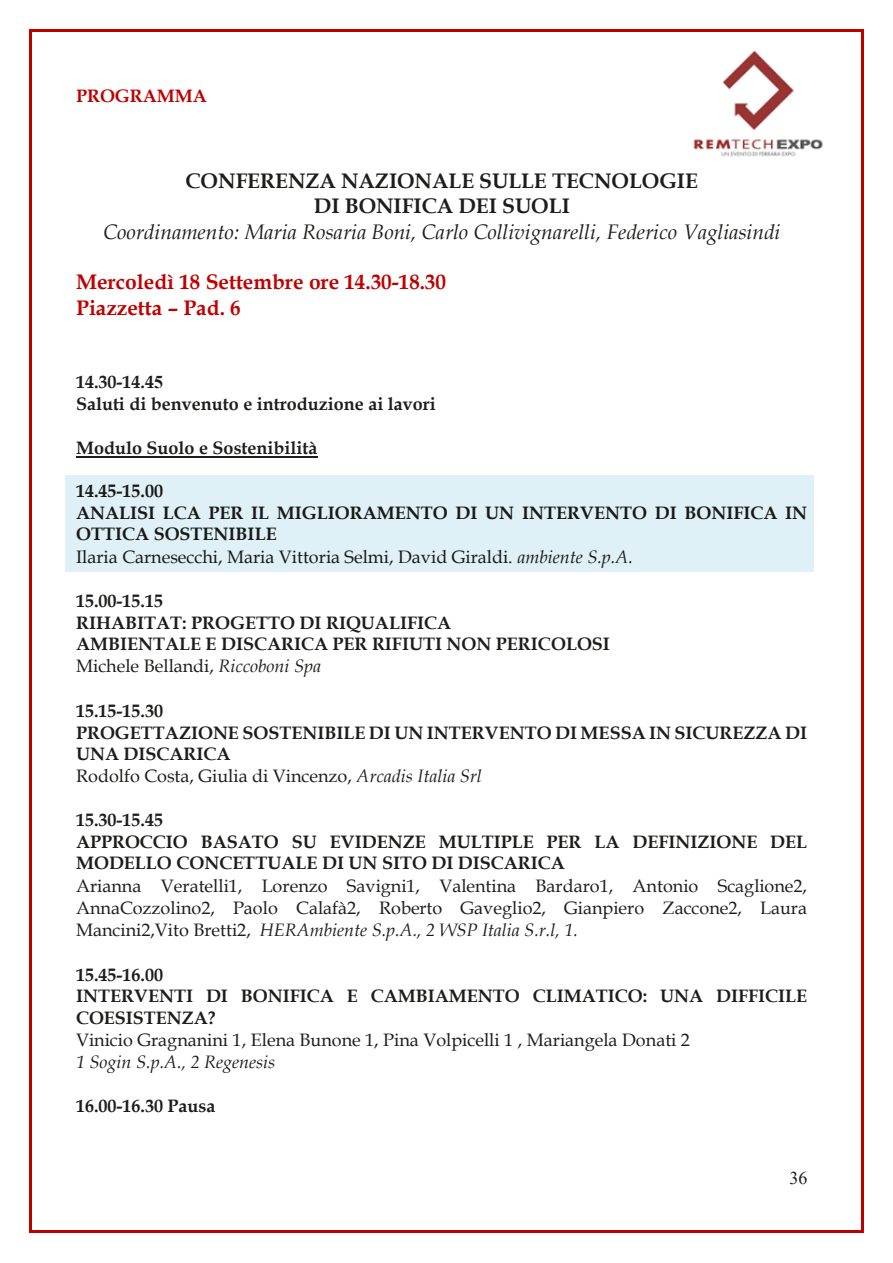
<style>
.page{position:relative;width:893px;height:1263px;background:#fff}
.page>*{position:absolute;margin:0;border:0;box-sizing:border-box;transform-origin:0 0}
.t1{font:italic 21px "Book Antiqua";color:#1d1d1b}
.t2{font:700 21px/25.3px "Book Antiqua";letter-spacing:-.005em;color:#1d1d1b;text-align:center}
.t3{font:700 21px/25.3px "Book Antiqua";color:#c00000}
.t4{font:700 18px/21.9px "Book Antiqua";color:#1d1d1b}
.t5{font:18px/22.4px "Book Antiqua";color:#1d1d1b;text-align:justify}
.t6{font:italic 18px "Book Antiqua";color:#1d1d1b}
.t7{font:700 18px "Book Antiqua";color:#c00000}
.t8{font:18px "Times New Roman";color:#1d1d1b}
.s1{font-family:"Times New Roman"}
.s2{font-weight:400}
.s3{font-weight:400;font-style:italic}
.s4{font-style:italic}
</style>
<div class="page">
<img style="left:693px;top:50px;width:130px;height:107px">
<hr style="left:76px;top:456px;width:242px;height:1px;background:#1d1d1b">
<hr style="left:32px;top:29px;width:829px;height:2px;background:#c00000">
<hr style="left:29px;top:31px;width:3px;height:1199px;background:#c00000">
<hr style="left:861px;top:31px;width:2px;height:1199px;background:#c00000">
<hr style="left:32px;top:1230px;width:829px;height:3px;background:#c00000">
<div style="left:65px;top:475px;width:748px;height:97px;background:#dff0f7"></div>
<p class="t7" style="left:76px;top:83px;width:132px">PROGRAMMA</p>
<p class="t2" style="left:185px;top:168px;width:514px">CONFERENZA NAZIONALE SULLE TECNOLOGIE<br>DI BONIFICA DEI SUOLI</p>
<p class="t1" style="left:103px;top:217px;width:679px">Coordinamento: Maria Rosaria Boni, Carlo Collivignarelli, Federico Vagliasindi</p>
<p class="t3" style="left:76px;top:270px;width:371px">Mercoledì 18 Settembre ore 14.30-18.30<br>Piazzetta – Pad. 6</p>
<p class="t4" style="left:76px;top:371px;width:361px">14.30-14.4<span class="s1">5<br></span>Saluti di benvenuto e introduzione ai lavori</p>
<p class="t4" style="left:76px;top:436px;width:243px">Modulo Suolo e Sostenibilità</p>
<p class="t4" style="left:76px;top:480px;width:733px">14.45-15.00<br>ANALISI LCA PER IL MIGLIORAMENTO DI UN INTERVENTO DI BONIFICA IN OTTICA SOSTENIBILE<br><span class="s2">Ilaria Carnesecchi, Maria Vittoria Selmi, David Giraldi.</span> <span class="s3">ambiente S.p.A.</span></p>
<p class="t4" style="left:76px;top:590px;width:535px">15.00-15.15<br>RIHABITAT: PROGETTO DI RIQUALIFICA<br>AMBIENTALE E DISCARICA PER RIFIUTI NON PERICOLOSI <span class="s2">Michele Bellandi,</span> <span class="s3">Riccoboni Spa</span></p>
<p class="t4" style="left:76px;top:700px;width:733px">15.15-15.30<br>PROGETTAZIONE SOSTENIBILE DI UN INTERVENTO DI MESSA IN SICUREZZA DI UNA DISCARICA<br><span class="s2">Rodolfo Costa, Giulia di Vincenzo,</span> <span class="s3">Arcadis Italia Srl</span></p>
<p class="t4" style="left:76px;top:809px;width:733px">15.30-15.45<br>APPROCCIO BASATO SU EVIDENZE MULTIPLE PER LA DEFINIZIONE DEL<br>MODELLO CONCETTUALE DI UN SITO DI DISCARICA</p>
<p class="t5" style="left:76px;top:874px;width:732px">Arianna Veratelli1, Lorenzo Savigni1, Valentina Bardaro1, Antonio Scaglione2, AnnaCozzolino2, Paolo Calafà2, Roberto Gaveglio2, Gianpiero Zaccone2, Laura Mancini2,Vito Bretti2, <span class="s4">HERAmbiente S.p.A., 2 WSP Italia S.r.l, 1.</span></p>
<p class="t4" style="left:76px;top:964px;width:733px">15.45-16.00<br>INTERVENTI DI BONIFICA E CAMBIAMENTO CLIMATICO: UNA DIFFICILE<br>COESISTENZA?</p>
<p class="t5" style="left:76px;top:1028px;width:615px">Vinicio Gragnanini 1, Elena Bunone 1, Pina Volpicelli 1 , Mariangela Donati 2</p>
<p class="t6" style="left:76px;top:1049px;width:200px">1 Sogin S.p.A., 2 Regenesis</p>
<p class="t4" style="left:76px;top:1095px;width:141px">16.00-16.30 Pausa</p>
<p class="t8" style="left:790px;top:1165px;width:19px">36</p>
</div>
